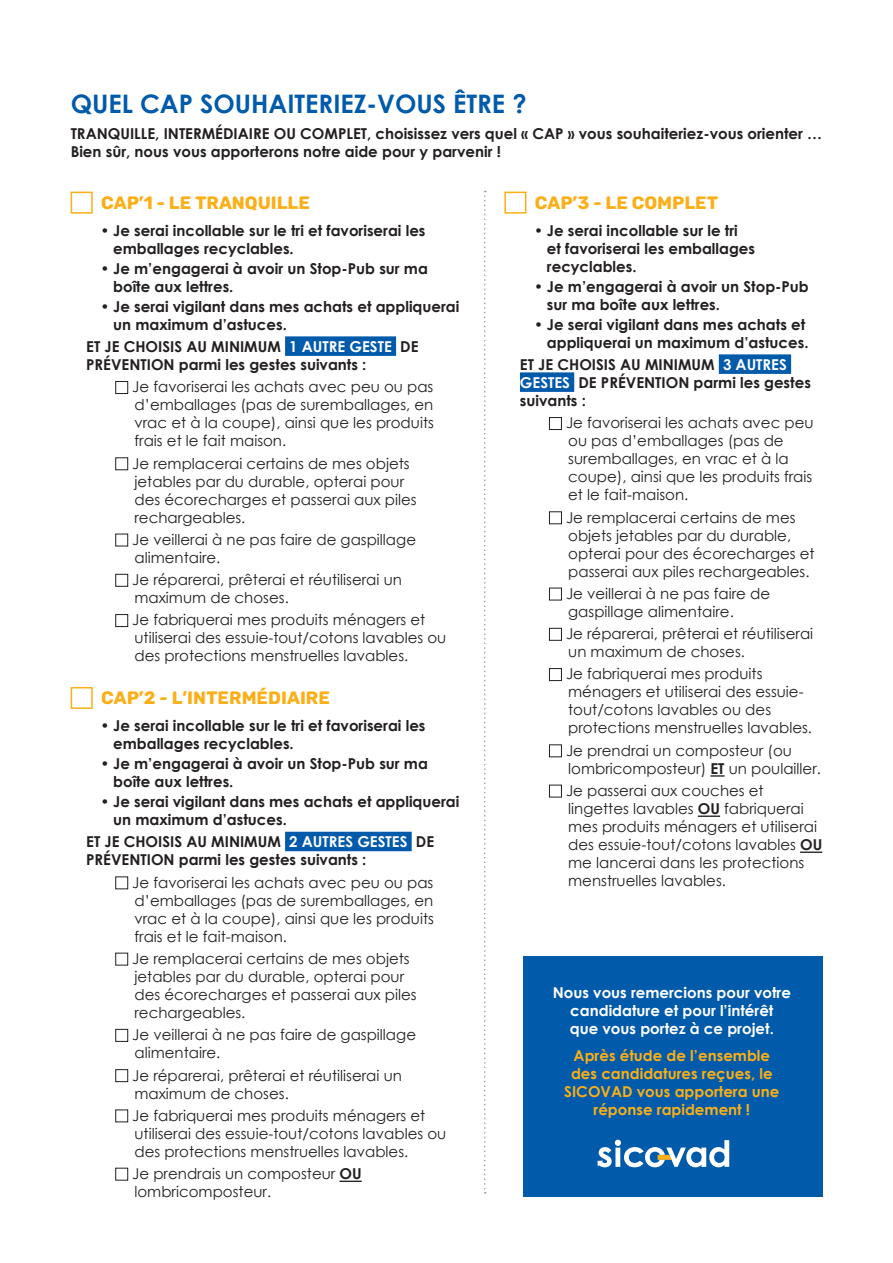
<style>
.page{position:relative;width:893px;height:1263px;background:#fff}
.page>*{position:absolute;margin:0;border:0;box-sizing:border-box;transform-origin:0 0}
.t1{font:700 25.5px "Century Gothic";color:#015aaa}
.t2{font:18px "Cunia";color:#faaf18}
.t3{font:15px/18px "Century Gothic";color:#231f20}
.t4{font:700 15px/18px "Century Gothic";color:#231f20}
.t5{font:700 15px/18px "Century Gothic";color:#faaf18;text-align:center}
.t6{font:700 15px/18px "Century Gothic";color:#fff;text-align:center}
.s1{color:#fff}
.s2{font-weight:700}
</style>
<div class="page">
<div style="left:523px;top:957px;width:299px;height:240px;background:#015aaa"></div>
<div style="left:285px;top:336px;width:111px;height:20px;background:#015aaa"></div>
<div style="left:285px;top:832px;width:127px;height:19px;background:#015aaa"></div>
<hr style="left:340px;top:1180px;width:22px;height:2px;background:#231f20">
<div style="left:71px;top:192px;width:22px;height:22px;border:2px solid #faaf18"></div>
<div style="left:115px;top:381px;width:13px;height:13px;border:1px solid #231f20"></div>
<div style="left:115px;top:457px;width:13px;height:13px;border:1px solid #231f20"></div>
<div style="left:115px;top:534px;width:13px;height:12px;border:1px solid #231f20"></div>
<div style="left:115px;top:574px;width:13px;height:13px;border:1px solid #231f20"></div>
<div style="left:115px;top:614px;width:13px;height:13px;border:1px solid #231f20"></div>
<div style="left:71px;top:687px;width:22px;height:22px;border:2px solid #faaf18"></div>
<div style="left:115px;top:876px;width:13px;height:13px;border:1px solid #231f20"></div>
<div style="left:115px;top:953px;width:13px;height:12px;border:1px solid #231f20"></div>
<div style="left:115px;top:1029px;width:13px;height:13px;border:1px solid #231f20"></div>
<div style="left:115px;top:1069px;width:13px;height:13px;border:1px solid #231f20"></div>
<div style="left:115px;top:1109px;width:13px;height:13px;border:1px solid #231f20"></div>
<div style="left:115px;top:1168px;width:13px;height:12px;border:1px solid #231f20"></div>
<div style="left:719px;top:354px;width:72px;height:20px;background:#015aaa"></div>
<div style="left:520px;top:372px;width:54px;height:20px;background:#015aaa"></div>
<svg style="left:710px;top:775px;width:15px;height:2px"></svg>
<hr style="left:698px;top:815px;width:22px;height:2px;background:#231f20">
<hr style="left:800px;top:851px;width:22px;height:2px;background:#231f20">
<div style="left:504px;top:192px;width:22px;height:22px;border:2px solid #faaf18"></div>
<div style="left:549px;top:417px;width:13px;height:13px;border:1px solid #231f20"></div>
<div style="left:549px;top:511px;width:13px;height:13px;border:1px solid #231f20"></div>
<div style="left:549px;top:588px;width:13px;height:12px;border:1px solid #231f20"></div>
<div style="left:549px;top:628px;width:13px;height:13px;border:1px solid #231f20"></div>
<div style="left:549px;top:668px;width:13px;height:13px;border:1px solid #231f20"></div>
<div style="left:549px;top:744px;width:13px;height:13px;border:1px solid #231f20"></div>
<div style="left:549px;top:785px;width:13px;height:12px;border:1px solid #231f20"></div>
<svg style="left:597px;top:1140px;width:132px;height:27px"></svg>
<svg style="left:484px;top:191px;width:2px;height:1002px"></svg>
<h1 class="t1" style="left:71px;top:84px;width:457px">QUEL CAP SOUHAITERIEZ-VOUS ÊTRE ?</h1>
<p class="t4" style="left:71px;top:124px;width:753px">TRANQUILLE, INTERMÉDIAIRE OU COMPLET, choisissez vers quel « CAP » vous souhaiteriez-vous orienter …<br>Bien sûr, nous vous apporterons notre aide pour y parvenir !</p>
<p class="t2" style="left:101px;top:192px;width:210px">CAP’1 - LE TRANQUILLE</p>
<p class="t4" style="left:113px;top:220px;width:314px;text-indent:-13px">• Je serai incollable sur le tri et favoriserai les emballages recyclables.</p>
<p class="t4" style="left:113px;top:259px;width:316px;text-indent:-13px">• Je m’engagerai à avoir un Stop-Pub sur ma boîte aux lettres.</p>
<p class="t4" style="left:113px;top:297px;width:348px;text-indent:-13px">• Je serai vigilant dans mes achats et appliquerai un maximum d’astuces.</p>
<p class="t4" style="left:86px;top:337px;width:334px">ET JE CHOISIS AU MINIMUM <span class="s1">1 AUTRE GESTE</span> DE<br>PRÉVENTION parmi les gestes suivants :</p>
<p class="t3" style="left:132px;top:378px;width:303px;text-align:justify">Je favoriserai les achats avec peu ou pas d’emballages (pas de suremballages, en vrac et à la coupe), ainsi que les produits frais et le fait maison.</p>
<p class="t3" style="left:132px;top:454px;width:286px">Je remplacerai certains de mes objets jetables par du durable, opterai pour des écorecharges et passerai aux piles rechargeables.</p>
<p class="t3" style="left:132px;top:530px;width:285px">Je veillerai à ne pas faire de gaspillage alimentaire.</p>
<p class="t3" style="left:132px;top:570px;width:271px">Je réparerai, prêterai et réutiliserai un maximum de choses.</p>
<p class="t3" style="left:132px;top:611px;width:316px">Je fabriquerai mes produits ménagers et utiliserai des essuie-tout/cotons lavables ou des protections menstruelles lavables.</p>
<p class="t2" style="left:101px;top:688px;width:230px">CAP’2 - L’INTERMÉDIAIRE</p>
<p class="t4" style="left:113px;top:716px;width:314px;text-indent:-13px">• Je serai incollable sur le tri et favoriserai les emballages recyclables.</p>
<p class="t4" style="left:113px;top:754px;width:316px;text-indent:-13px">• Je m’engagerai à avoir un Stop-Pub sur ma boîte aux lettres.</p>
<p class="t4" style="left:113px;top:792px;width:348px;text-indent:-13px">• Je serai vigilant dans mes achats et appliquerai un maximum d’astuces.</p>
<p class="t4" style="left:86px;top:832px;width:349px">ET JE CHOISIS AU MINIMUM <span class="s1">2 AUTRES GESTES</span> DE<br>PRÉVENTION parmi les gestes suivants :</p>
<p class="t3" style="left:132px;top:873px;width:303px;text-align:justify">Je favoriserai les achats avec peu ou pas d’emballages (pas de suremballages, en vrac et à la coupe), ainsi que les produits frais et le fait-maison.</p>
<p class="t3" style="left:132px;top:949px;width:286px">Je remplacerai certains de mes objets jetables par du durable, opterai pour des écorecharges et passerai aux piles rechargeables.</p>
<p class="t3" style="left:132px;top:1025px;width:285px">Je veillerai à ne pas faire de gaspillage alimentaire.</p>
<p class="t3" style="left:132px;top:1066px;width:271px">Je réparerai, prêterai et réutiliserai un maximum de choses.</p>
<p class="t3" style="left:132px;top:1106px;width:316px">Je fabriquerai mes produits ménagers et utiliserai des essuie-tout/cotons lavables ou des protections menstruelles lavables.</p>
<p class="t3" style="left:132px;top:1164px;width:231px">Je prendrais un composteur <span class="s2">OU </span>lombricomposteur.</p>
<p class="t2" style="left:535px;top:192px;width:185px">CAP’3 - LE COMPLET</p>
<p class="t4" style="left:547px;top:220px;width:210px;text-indent:-13px">• Je serai incollable sur le tri et favoriserai les emballages recyclables.</p>
<p class="t4" style="left:547px;top:277px;width:263px;text-indent:-13px">• Je m’engagerai à avoir un Stop-Pub sur ma boîte aux lettres.</p>
<p class="t4" style="left:534px;top:315px;width:276px;text-align:right">• Je serai vigilant dans mes achats et appliquerai un maximum d’astuces.</p>
<p class="t4" style="left:520px;top:355px;width:292px">ET JE CHOISIS AU MINIMUM <span class="s1">3 AUTRES<br>GESTES</span> DE PRÉVENTION parmi les gestes suivants :</p>
<p class="t3" style="left:566px;top:414px;width:249px">Je favoriserai les achats avec peu ou pas d’emballages (pas de suremballages, en vrac et à la coupe), ainsi que les produits frais et le fait-maison.</p>
<p class="t3" style="left:566px;top:508px;width:250px">Je remplacerai certains de mes objets jetables par du durable, opterai pour des écorecharges et passerai aux piles rechargeables.</p>
<p class="t3" style="left:566px;top:584px;width:206px">Je veillerai à ne pas faire de gaspillage alimentaire.</p>
<p class="t3" style="left:566px;top:624px;width:249px">Je réparerai, prêterai et réutiliserai un maximum de choses.</p>
<p class="t3" style="left:566px;top:665px;width:248px">Je fabriquerai mes produits ménagers et utiliserai des essuie&shy;tout/cotons lavables ou des protections menstruelles lavables.</p>
<p class="t3" style="left:566px;top:741px;width:257px">Je prendrai un composteur (ou lombricomposteur) <span class="s2">ET</span> un poulailler.</p>
<p class="t3" style="left:566px;top:781px;width:258px">Je passerai aux couches et lingettes lavables <span class="s2">OU</span> fabriquerai mes produits ménagers et utiliserai des essuie-tout/cotons lavables <span class="s2">OU </span>me lancerai dans les protections menstruelles lavables.</p>
<p class="t6" style="left:553px;top:983px;width:240px">Nous vous remercions pour votre candidature et pour l’intérêt<br>que vous portez à ce projet.</p>
<p class="t5" style="left:564px;top:1046px;width:217px">Après étude de l’ensemble des candidatures reçues, le<br>SICOVAD vous apportera une réponse rapidement !</p>
</div>
